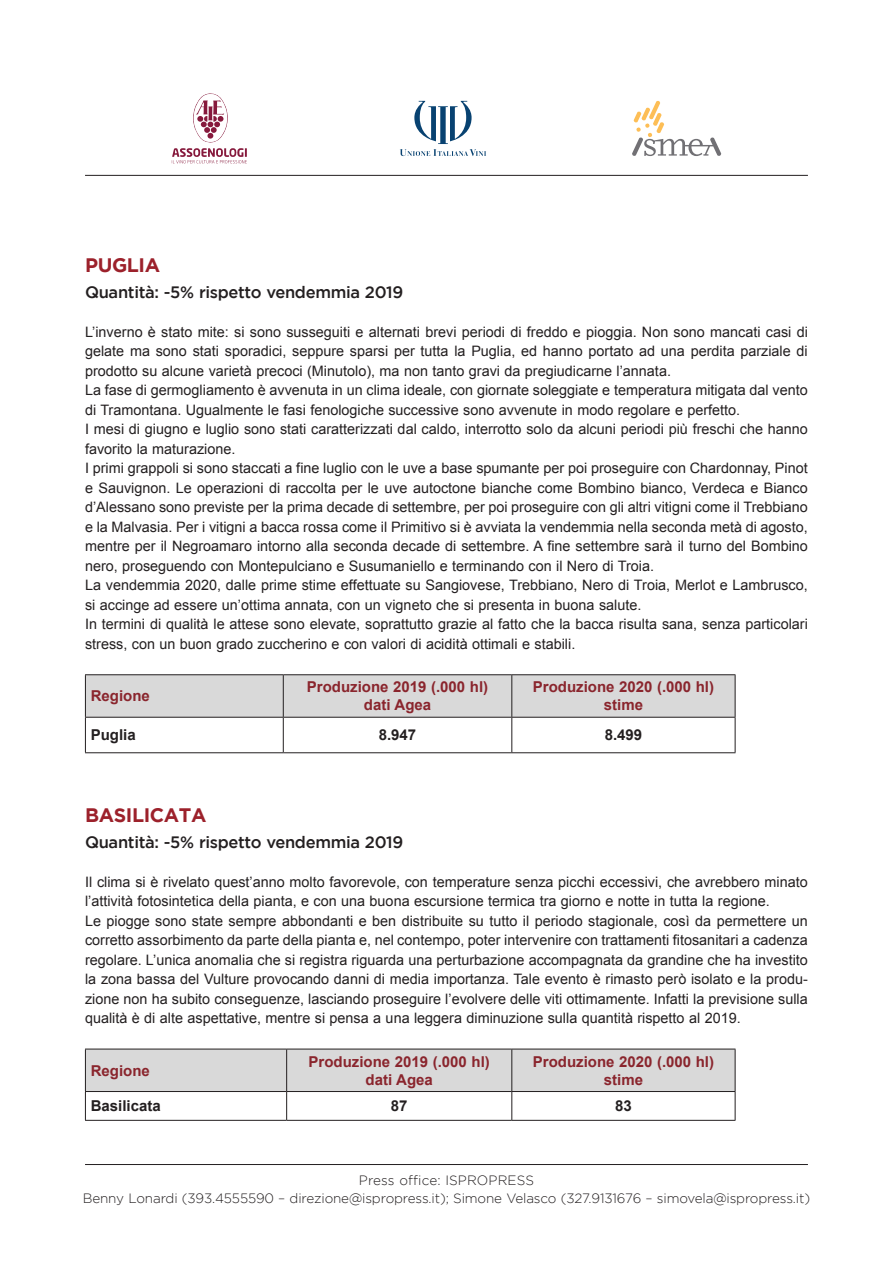
<style>
.page{position:relative;width:893px;height:1263px;background:#fff}
.page>*{position:absolute;margin:0;border:0;box-sizing:border-box;transform-origin:0 0}
.Normale{font:700 19.5px "Gotham";letter-spacing:-.02em;color:#9c212b}
.Normale-2{font:500 16.5px "Gotham";letter-spacing:-.02em;color:#231f20}
.Normale-3{font:700 15px/18px "Arial";color:#8a252d;text-align:center}
.Normale-4{font:700 15px "Arial";color:#231f20}
.Normale-5{font:14.4px/19.5px "Arial";color:#231f20}
.Normale-6{font:300 13.5px "Gotham";letter-spacing:-.01em;color:#231f20}
.Normale-7{font:300 13.5px "Gotham";letter-spacing:.01em;color:#231f20}
</style>
<div class="page">
<svg style="left:172px;top:93px;width:75px;height:71px"></svg>
<svg style="left:632px;top:101px;width:89px;height:55px"></svg>
<svg style="left:400px;top:101px;width:86px;height:55px"></svg>
<hr style="left:85px;top:175px;width:723px;height:1px;background:#231f20">
<div style="left:86px;top:675px;width:649px;height:42px;background:#d9d9d9"></div>
<hr style="left:85px;top:675px;width:1px;height:42px;background:#231f20">
<hr style="left:85px;top:674px;width:198px;height:1px;background:#231f20">
<hr style="left:283px;top:674px;width:229px;height:1px;background:#231f20">
<hr style="left:512px;top:674px;width:223px;height:1px;background:#231f20">
<hr style="left:85px;top:718px;width:1px;height:34px;background:#231f20">
<hr style="left:85px;top:717px;width:198px;height:1px;background:#231f20">
<hr style="left:283px;top:717px;width:229px;height:1px;background:#231f20">
<hr style="left:512px;top:717px;width:223px;height:1px;background:#231f20">
<hr style="left:85px;top:752px;width:198px;height:1px;background:#231f20">
<hr style="left:283px;top:752px;width:229px;height:1px;background:#231f20">
<hr style="left:512px;top:752px;width:223px;height:1px;background:#231f20">
<hr style="left:283px;top:675px;width:1px;height:42px;background:#231f20">
<hr style="left:511px;top:675px;width:1px;height:42px;background:#231f20">
<hr style="left:735px;top:675px;width:1px;height:42px;background:#231f20">
<hr style="left:283px;top:718px;width:1px;height:34px;background:#231f20">
<hr style="left:511px;top:718px;width:1px;height:34px;background:#231f20">
<hr style="left:735px;top:718px;width:1px;height:34px;background:#231f20">
<hr style="left:85px;top:1120px;width:202px;height:1px;background:#231f20">
<hr style="left:287px;top:1120px;width:225px;height:1px;background:#231f20">
<hr style="left:512px;top:1120px;width:223px;height:1px;background:#231f20">
<svg style="left:85px;top:1049px;width:651px;height:71px"></svg>
<hr style="left:85px;top:1164px;width:723px;height:1px;background:#231f20">
<p class="Normale" style="left:85px;top:254px;width:77px">PUGLIA</p>
<p class="Normale-2" style="left:85px;top:283px;width:320px">Quantità: -5% rispetto vendemmia 2019</p>
<p class="Normale-5" style="left:85px;top:322px;width:724px;text-align:justify">L’inverno è stato mite: si sono susseguiti e alternati brevi periodi di freddo e pioggia. Non sono mancati casi di gelate ma sono stati sporadici, seppure sparsi per tutta la Puglia, ed hanno portato ad una perdita parziale di prodotto su alcune varietà precoci (Minutolo), ma non tanto gravi da pregiudicarne l’annata.</p>
<p class="Normale-5" style="left:85px;top:381px;width:724px">La fase di germogliamento è avvenuta in un clima ideale, con giornate soleggiate e temperatura mitigata dal vento di Tramontana. Ugualmente le fasi fenologiche successive sono avvenute in modo regolare e perfetto.</p>
<p class="Normale-5" style="left:85px;top:420px;width:724px">I mesi di giugno e luglio sono stati caratterizzati dal caldo, interrotto solo da alcuni periodi più freschi che hanno favorito la maturazione.</p>
<p class="Normale-5" style="left:85px;top:459px;width:724px;text-align:justify">I primi grappoli si sono staccati a fine luglio con le uve a base spumante per poi proseguire con Chardonnay, Pinot e Sauvignon. Le operazioni di raccolta per le uve autoctone bianche come Bombino bianco, Verdeca e Bianco d’Alessano sono previste per la prima decade di settembre, per poi proseguire con gli altri vitigni come il Trebbiano e la Malvasia. Per i vitigni a bacca rossa come il Primitivo si è avviata la vendemmia nella seconda metà di agosto, mentre per il Negroamaro intorno alla seconda decade di settembre. A fine settembre sarà il turno del Bombino nero, proseguendo con Montepulciano e Susumaniello e terminando con il Nero di Troia.</p>
<p class="Normale-5" style="left:85px;top:576px;width:724px">La vendemmia 2020, dalle prime stime effettuate su Sangiovese, Trebbiano, Nero di Troia, Merlot e Lambrusco, si accinge ad essere un’ottima annata, con un vigneto che si presenta in buona salute.</p>
<p class="Normale-5" style="left:85px;top:615px;width:724px">In termini di qualità le attese sono elevate, soprattutto grazie al fatto che la bacca risulta sana, senza particolari stress, con un buon grado zuccherino e con valori di acidità ottimali e stabili.</p>
<p class="Normale-3" style="left:91px;top:688px;width:61px">Regione</p>
<p class="Normale-3" style="left:307px;top:679px;width:183px">Produzione 2019 (.000 hl) dati Agea</p>
<p class="Normale-3" style="left:533px;top:679px;width:183px">Produzione 2020 (.000 hl) stime</p>
<p class="Normale-4" style="left:91px;top:725px;width:47px">Puglia</p>
<p class="Normale-4" style="left:379px;top:725px;width:39px">8.947</p>
<p class="Normale-4" style="left:605px;top:725px;width:39px">8.499</p>
<p class="Normale" style="left:85px;top:804px;width:123px">BASILICATA</p>
<p class="Normale-2" style="left:85px;top:832px;width:320px">Quantità: -5% rispetto vendemmia 2019</p>
<p class="Normale-5" style="left:85px;top:872px;width:724px">Il clima si è rivelato quest’anno molto favorevole, con temperature senza picchi eccessivi, che avrebbero minato l’attività fotosintetica della pianta, e con una buona escursione termica tra giorno e notte in tutta la regione.</p>
<p class="Normale-5" style="left:85px;top:911px;width:724px;text-align:justify">Le piogge sono state sempre abbondanti e ben distribuite su tutto il periodo stagionale, così da permettere un corretto assorbimento da parte della pianta e, nel contempo, poter intervenire con trattamenti fitosanitari a cadenza regolare. L’unica anomalia che si registra riguarda una perturbazione accompagnata da grandine che ha investito la zona bassa del Vulture provocando danni di media importanza. Tale evento è rimasto però isolato e la produ&shy;zione non ha subito conseguenze, lasciando proseguire l’evolvere delle viti ottimamente. Infatti la previsione sulla qualità è di alte aspettative, mentre si pensa a una leggera diminuzione sulla quantità rispetto al 2019.</p>
<p class="Normale-3" style="left:91px;top:1062px;width:61px">Regione</p>
<p class="Normale-3" style="left:309px;top:1053px;width:183px">Produzione 2019 (.000 hl) dati Agea</p>
<p class="Normale-3" style="left:533px;top:1053px;width:183px">Produzione 2020 (.000 hl) stime</p>
<p class="Normale-4" style="left:91px;top:1096px;width:72px">Basilicata</p>
<p class="Normale-4" style="left:391px;top:1096px;width:18px">87</p>
<p class="Normale-4" style="left:615px;top:1096px;width:18px">83</p>
<p class="Normale-7" style="left:359px;top:1173px;width:177px">Press office: ISPROPRESS</p>
<p class="Normale-6" style="left:83px;top:1191px;width:729px">Benny Lonardi (393.4555590 – direzione@ispropress.it); Simone Velasco (327.9131676 – simovela@ispropress.it)</p>
</div>
